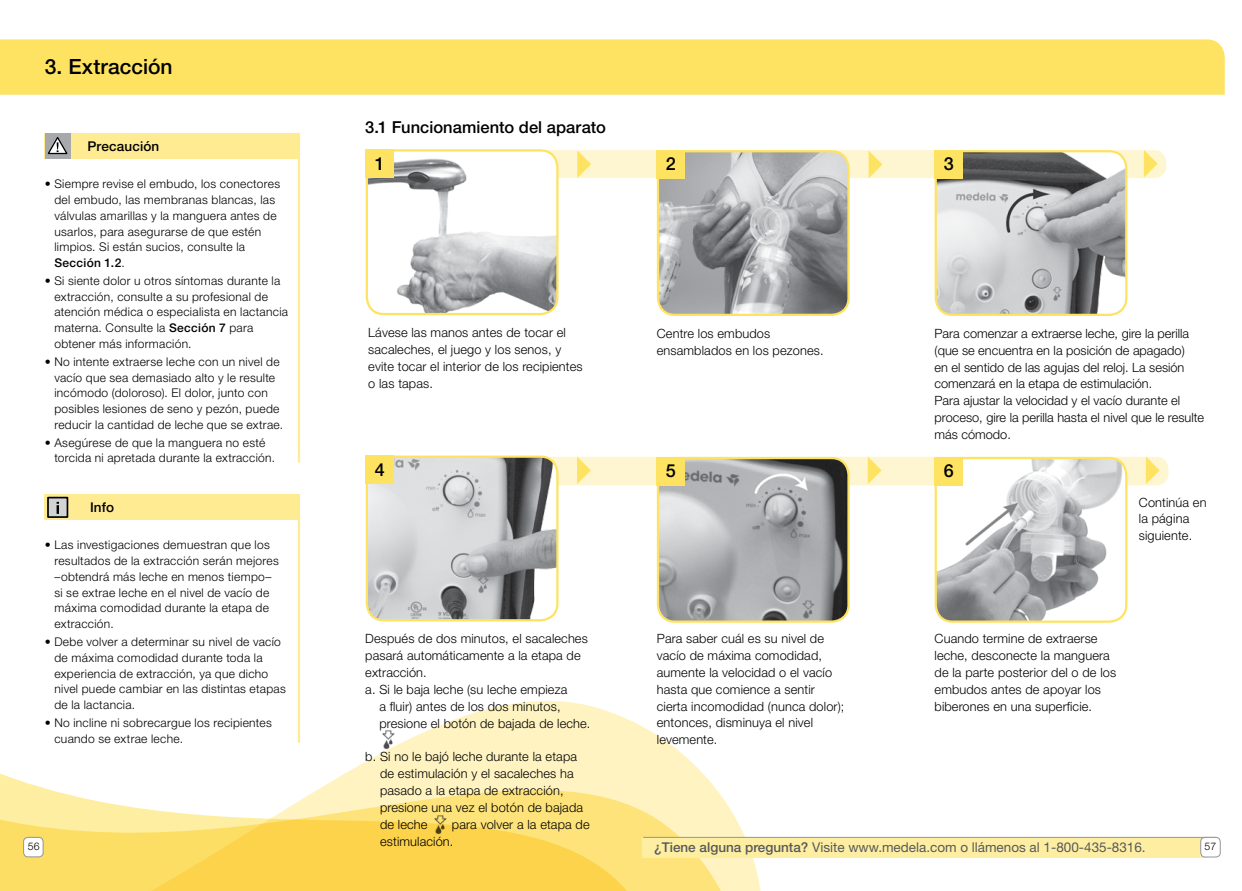
<style>
.page{position:relative;width:1242px;height:891px;background:#fff}
.page>*{position:absolute;margin:0;border:0;box-sizing:border-box;transform-origin:0 0}
.t1{font:500 21px "Helvetica Neue LT Std";color:#000}
.t2{font:500 18px "Helvetica Neue LT Std";color:#000}
.t3{font:500 16.5px "Helvetica Neue LT Std";color:#000}
.t4{font:13.5px "Helvetica Neue LT Std";color:#58595b}
.t5{font:500 13.5px "Helvetica Neue LT Std";letter-spacing:.01em;color:#000}
.t6{font:300 12.75px/17px "Helvetica Neue LT Std";letter-spacing:.01em;color:#000}
.t7{font:300 12px/15.8px "Helvetica Neue LT Std";letter-spacing:.025em;color:#000}
.t8{font:300 10.5px "Helvetica Neue LT Std";color:#000}
.s1{font-weight:500}
</style>
<div class="page">
<div style="left:0;top:39px;width:1225px;height:56px;background:#fee363"></div>
<svg style="left:0;top:706px;width:755px;height:185px"></svg>
<div style="left:452px;top:150px;width:714px;height:28px;background:#fef6d0;border-radius:12px"></div>
<div style="left:452px;top:457px;width:716px;height:28px;background:#fef6d0;border-radius:12px"></div>
<div style="left:45px;top:133px;width:255px;height:25px;background:#feeb92"></div>
<hr style="left:298px;top:133px;width:2px;height:330px;background:#feeb92">
<img style="left:367px;top:154px;width:189px;height:160px">
<div style="left:366px;top:149px;width:193px;height:166px;border:2px solid #fee363;border-radius:17px"></div>
<img style="left:367px;top:457px;width:189px;height:163px">
<div style="left:366px;top:456px;width:193px;height:165px;border:2px solid #fee363;border-radius:17px"></div>
<div style="left:366px;top:456px;width:28px;height:28px;background:#fee363"></div>
<svg style="left:577px;top:150px;width:14px;height:28px"></svg>
<div style="left:366px;top:149px;width:28px;height:29px;background:#fee363"></div>
<svg style="left:577px;top:457px;width:14px;height:27px"></svg>
<svg style="left:868px;top:457px;width:14px;height:27px"></svg>
<svg style="left:1146px;top:457px;width:14px;height:27px"></svg>
<img style="left:658px;top:153px;width:189px;height:162px">
<div style="left:657px;top:150px;width:193px;height:166px;border:2px solid #fee363;border-radius:17px"></div>
<img style="left:936px;top:151px;width:190px;height:164px">
<div style="left:935px;top:150px;width:192px;height:166px;border:2px solid #fee363;border-radius:17px"></div>
<svg style="left:869px;top:151px;width:13px;height:27px"></svg>
<div style="left:657px;top:150px;width:28px;height:28px;background:#fee363"></div>
<div style="left:935px;top:150px;width:28px;height:28px;background:#fee363"></div>
<svg style="left:1144px;top:150px;width:14px;height:28px"></svg>
<img style="left:660px;top:458px;width:187px;height:164px">
<div style="left:657px;top:457px;width:193px;height:166px;border:2px solid #fee363;border-radius:17px"></div>
<img style="left:936px;top:458px;width:190px;height:164px">
<div style="left:935px;top:457px;width:192px;height:166px;border:2px solid #fee363;border-radius:17px"></div>
<div style="left:657px;top:457px;width:28px;height:28px;background:#fee363"></div>
<div style="left:935px;top:457px;width:28px;height:28px;background:#fee363"></div>
<div style="left:45px;top:495px;width:255px;height:25px;background:#feeb92"></div>
<hr style="left:298px;top:495px;width:2px;height:248px;background:#feeb92">
<div style="left:48px;top:498px;width:19px;height:19px;background:#d1d3d4"></div>
<div style="left:47px;top:497px;width:21px;height:21px;border:2px solid #000"></div>
<svg style="left:57px;top:502px;width:2px;height:12px"></svg>
<img style="left:379px;top:729px;width:17px;height:21px">
<img style="left:431px;top:814px;width:17px;height:21px">
<div style="left:45px;top:133px;width:25px;height:25px;background:#a7a9ac"></div>
<svg style="left:48px;top:137px;width:20px;height:17px"></svg>
<div style="left:24px;top:837px;width:19px;height:20px;background:#fff;border-radius:4px"></div>
<div style="left:23px;top:837px;width:20px;height:20px;border:1px solid #939598;border-radius:4px"></div>
<div style="left:643px;top:837px;width:564px;height:20px;background:#feeea2"></div>
<hr style="left:643px;top:837px;width:573px;height:1px;background:#939598">
<div style="left:1201px;top:837px;width:19px;height:20px;background:#fff;border-radius:4px"></div>
<div style="left:1200px;top:837px;width:21px;height:20px;border:1px solid #939598;border-radius:4px"></div>
<h1 class="t1" style="left:45px;top:54px;width:129px">3. Extracción</h1>
<p class="t5" style="left:87px;top:138px;width:73px">Precaución</p>
<p class="t7" style="left:54px;top:176px;width:227px;text-indent:-10px">• Siempre revise el embudo, los conectores del embudo, las membranas blancas, las válvulas amarillas y la manguera antes de usarlos, para asegurarse de que estén limpios. Si están sucios, consulte la <span class="s1">Sección 1.2</span>.</p>
<p class="t7" style="left:54px;top:273px;width:235px;text-indent:-10px">• Si siente dolor u otros síntomas durante la extracción, consulte a su profesional de atención médica o especialista en lactancia materna. Consulte la <span class="s1">Sección 7</span> para obtener más información.</p>
<p class="t7" style="left:54px;top:353px;width:230px;text-indent:-10px">• No intente extraerse leche con un nivel de vacío que sea demasiado alto y le resulte incómodo (doloroso). El dolor, junto con posibles lesiones de seno y pezón, puede reducir la cantidad de leche que se extrae.</p>
<p class="t7" style="left:54px;top:434px;width:222px;text-indent:-10px">• Asegúrese de que la manguera no esté torcida ni apretada durante la extracción.</p>
<p class="t3" style="left:365px;top:118px;width:242px">3.1 Funcionamiento del aparato</p>
<h2 class="t2" style="left:375px;top:152px;width:12px">1</h2>
<h2 class="t2" style="left:666px;top:153px;width:12px">2</h2>
<h2 class="t2" style="left:944px;top:153px;width:12px">3</h2>
<p class="t6" style="left:368px;top:324px;width:216px">Lávese las manos antes de tocar el sacaleches, el juego y los senos, y evite tocar el interior de los recipientes o las tapas.</p>
<h2 class="t2" style="left:375px;top:459px;width:12px">4</h2>
<p class="t6" style="left:657px;top:325px;width:168px">Centre los embudos ensamblados en los pezones.</p>
<p class="t6" style="left:935px;top:325px;width:271px">Para comenzar a extraerse leche, gire la perilla (que se encuentra en la posición de apagado)<br>en el sentido de las agujas del reloj. La sesión comenzará en la etapa de estimulación.<br>Para ajustar la velocidad y el vacío durante el proceso, gire la perilla hasta el nivel que le resulte más cómodo.</p>
<h2 class="t2" style="left:666px;top:460px;width:12px">5</h2>
<h2 class="t2" style="left:944px;top:460px;width:12px">6</h2>
<p class="t6" style="left:1139px;top:493px;width:69px">Continúa en la página siguiente.</p>
<p class="t5" style="left:90px;top:499px;width:26px">Info</p>
<p class="t7" style="left:54px;top:537px;width:226px;text-indent:-10px">• Las investigaciones demuestran que los resultados de la extracción serán mejores –obtendrá más leche en menos tiempo– si se extrae leche en el nivel de vacío de máxima comodidad durante la etapa de extracción.</p>
<p class="t7" style="left:54px;top:634px;width:233px;text-indent:-10px">• Debe volver a determinar su nivel de vacío de máxima comodidad durante toda la experiencia de extracción, ya que dicho nivel puede cambiar en las distintas etapas de la lactancia.</p>
<p class="t7" style="left:54px;top:715px;width:219px;text-indent:-10px">• No incline ni sobrecargue los recipientes cuando se extrae leche.</p>
<p class="t6" style="left:657px;top:630px;width:189px">Para saber cuál es su nivel de vacío de máxima comodidad, aumente la velocidad o el vacío hasta que comience a sentir cierta incomodidad (nunca dolor); entonces, disminuya el nivel levemente.</p>
<p class="t6" style="left:935px;top:630px;width:183px">Cuando termine de extraerse leche, desconecte la manguera de la parte posterior del o de los embudos antes de apoyar los biberones en una superficie.</p>
<p class="t6" style="left:365px;top:630px;width:224px">Después de dos minutos, el sacaleches</p>
<p class="t6" style="left:365px;top:647px;width:217px">pasará automáticamente a la etapa de</p>
<p class="t6" style="left:365px;top:664px;width:63px">extracción.</p>
<p class="t6" style="left:365px;top:680px;width:204px">a. Si le baja leche (su leche empieza</p>
<p class="t6" style="left:379px;top:697px;width:183px">a fluir) antes de los dos minutos,</p>
<p class="t6" style="left:379px;top:714px;width:213px">presione el botón de bajada de leche.</p>
<p class="t6" style="left:380px;top:748px;width:204px;text-indent:-15px">b. Si no le bajó leche durante la etapa de estimulación y el sacaleches ha pasado a la etapa de extracción, presione una vez el botón de bajada de leche</p>
<p class="t6" style="left:380px;top:815px;width:211px;text-indent:72px">para volver a la etapa de estimulación.</p>
<p class="t8" style="left:28px;top:840px;width:13px">56</p>
<p class="t4" style="left:654px;top:839px;width:493px"><span class="s1">¿Tiene alguna pregunta?</span> Visite www.medela.com o llámenos al 1-800-435-8316.</p>
<p class="t8" style="left:1205px;top:840px;width:13px">57</p>
</div>
